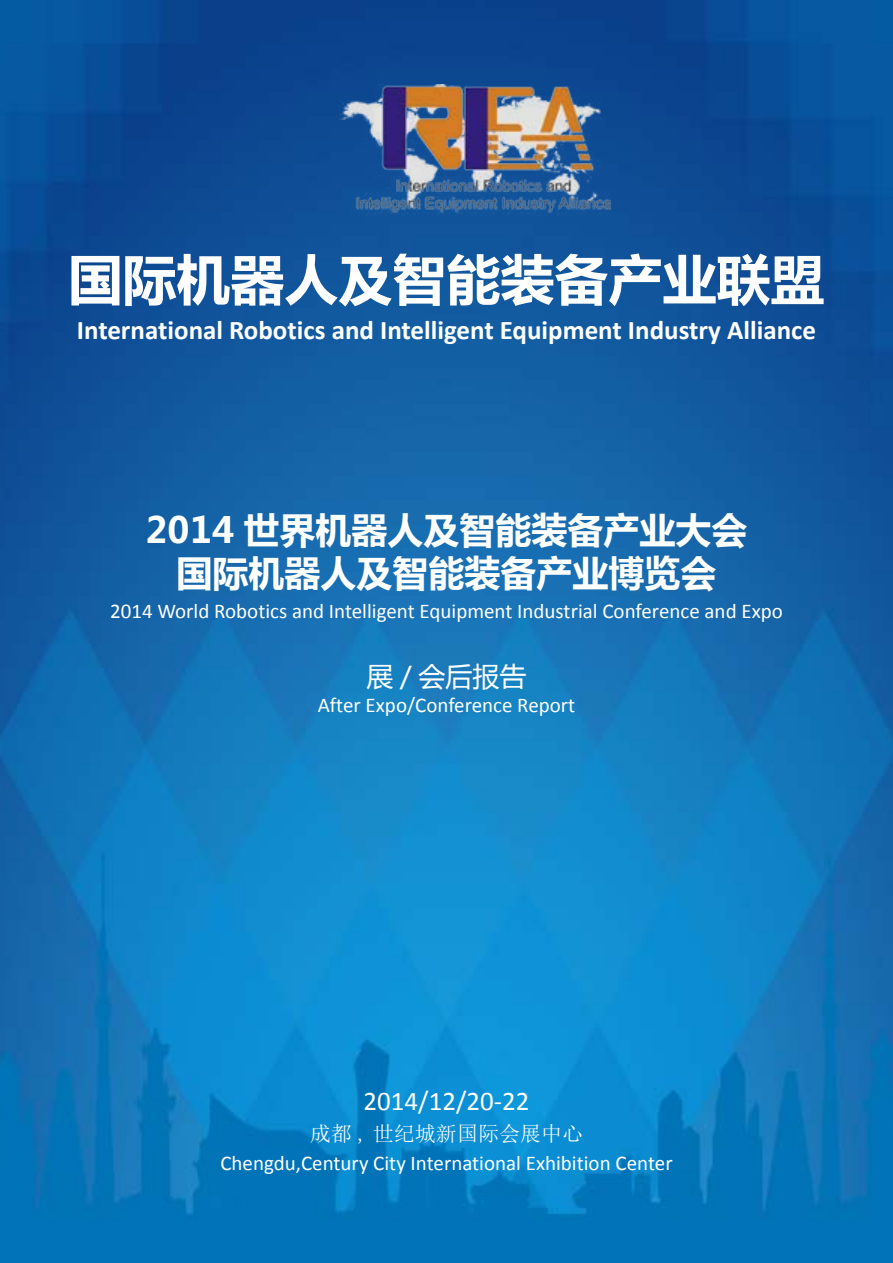
<style>
.page{position:relative;width:893px;height:1263px;background:#fff}
.page>*{position:absolute;margin:0;border:0;box-sizing:border-box;transform-origin:0 0}
.t1{font:700 54px "Microsoft Ya Hei";color:#fff}
.t2{font:700 36px/43.2px "Microsoft Ya Hei";color:#fff;text-align:center}
.t3{font:700 27px "Calibri";color:#fff}
.t4{font:27px "Calibri";color:#fff}
.t5{font:27px "Microsoft Ya Hei";color:#fff}
.t6{font:21px "Calibri";color:#fff}
.t7{font:21px "Sim Sun";color:#fff}
</style>
<div class="page">
<img style="left:0;top:0;width:893px;height:1263px">
<img style="left:338px;top:84px;width:272px;height:136px">
<h1 class="t1" style="left:68px;top:242px;width:758px">国际机器人及智能装备产业联盟</h1>
<p class="t3" style="left:77px;top:313px;width:741px">International Robotics and Intelligent Equipment Industry Alliance</p>
<h2 class="t2" style="left:146px;top:507px;width:603px">2014 世界机器人及智能装备产业大会国际机器人及智能装备产业博览会</h2>
<p class="t6" style="left:110px;top:598px;width:674px">2014 World Robotics and Intelligent Equipment Industrial Conference and Expo</p>
<p class="t5" style="left:366px;top:658px;width:162px">展 / 会后报告</p>
<p class="t6" style="left:318px;top:692px;width:259px">After Expo/Conference Report</p>
<p class="t4" style="left:363px;top:1083px;width:167px">2014/12/20-22</p>
<p class="t7" style="left:310px;top:1123px;width:275px">成都 , 世纪城新国际会展中心</p>
<p class="t6" style="left:220px;top:1149px;width:454px">Chengdu,Century City International Exhibition Center</p>
</div>
